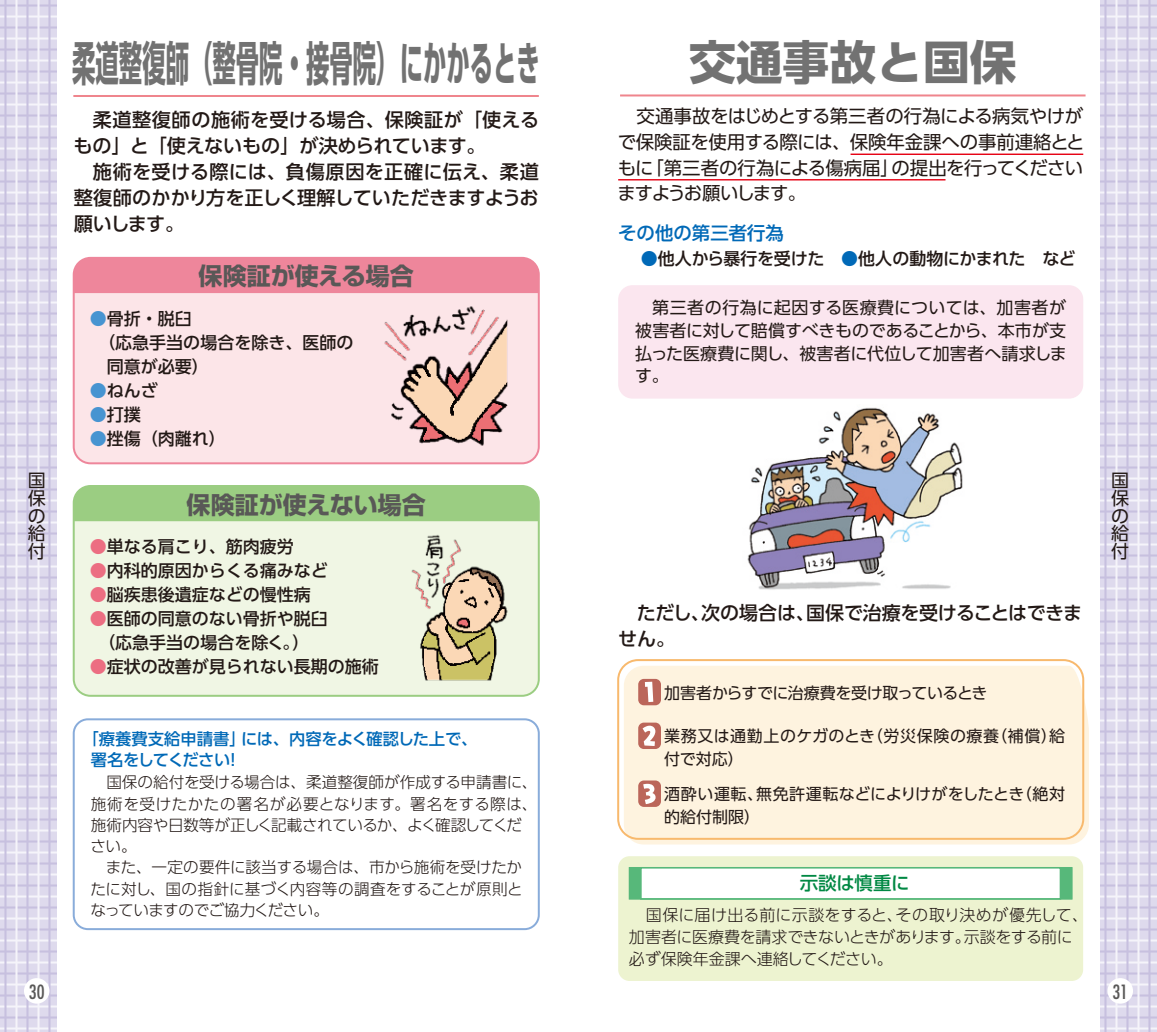
<style>
.page{position:relative;width:1157px;height:1032px;background:#fff}
.page>*{position:absolute;margin:0;border:0;box-sizing:border-box;transform-origin:0 0}
.t1{font:700 46.8px "UD Shin Go Pro";color:#727272;scale:.5 1}
.t2{font:700 46.8px "UD Shin Go Pro";color:#727272}
.t3{font:700 24px "Shin Go Pro";color:#595857}
.t4{font:500 19.2px/26.2px "UD Shin Go Pro";color:#231916}
.t5{font:condensed 19.2px "Futura";color:#595857}
.t6{font:500 19px/26px "UD Shin Go Pro";letter-spacing:-.02em;color:#231916}
.t7{font:18.4px/25.6px "UD Shin Go Pro";letter-spacing:-.035em;color:#231916;text-align:justify}
.t8{font:500 18.4px "UD Shin Go Pro";color:#0069b7}
.t9{font:500 18.4px "UD Shin Go Pro";letter-spacing:-.01em;color:#008843}
.t10{font:18px/17.8px "UD Shin Go Pro";color:#231916;text-align:justify}
.t11{font:500 17px/24px "UD Shin Go Pro";color:#231916;text-align:center}
.t12{font:17px/22.6px "UD Shin Go Pro";letter-spacing:-.005em;color:#231916;text-align:justify}
.t13{font:500 17px "UD Shin Go Pro";letter-spacing:-.02em;color:#231916}
.t14{font:500 16.2px/21.2px "UD Shin Go Pro";letter-spacing:-.02em;color:#0069b7}
.t15{font:300 16px/22px "UD Shin Go Pro";letter-spacing:-.005em;color:#231916}
.t16{font:16px/22.6px "UD Shin Go Pro";color:#231916}
.t17{font:16px/22.6px "UD Shin Go Pro";letter-spacing:.035em;color:#231916}
.t18{font:16px "UD Shin Go Pro";letter-spacing:-.03em;color:#231916}
.t19{font:300 15.6px/21.2px "UD Shin Go Pro";letter-spacing:-.005em;color:#231916}
.s1{color:#0069b7}
.s2{color:#4794d1}
.s3{color:#ec6e82}
</style>
<div class="page">
<svg style="left:1100px;top:0;width:57px;height:1032px;background:#ddd8ec"></svg>
<svg style="left:0;top:0;width:57px;height:1032px;background:#ddd8ec"></svg>
<div style="left:24px;top:978px;width:25px;height:25px;background:#fff;border-radius:50%"></div>
<div style="left:1107px;top:978px;width:26px;height:25px;background:#fff;border-radius:50%"></div>
<img style="left:747px;top:407px;width:216px;height:183px">
<div style="left:624px;top:666px;width:465px;height:178px;background:#fef3df"></div>
<div style="left:617px;top:659px;width:467px;height:181px;border:2px solid #f8b96d;border-radius:20px"></div>
<div style="left:638px;top:679px;width:23px;height:26px;background:#bb665a;border-radius:6px"></div>
<div style="left:638px;top:722px;width:23px;height:27px;background:#bb665a;border-radius:6px"></div>
<div style="left:638px;top:780px;width:23px;height:27px;background:#bb665a;border-radius:6px"></div>
<svg style="left:645px;top:682px;width:8px;height:20px"></svg>
<svg style="left:642px;top:726px;width:13px;height:20px"></svg>
<svg style="left:643px;top:784px;width:12px;height:20px"></svg>
<div style="left:618px;top:856px;width:465px;height:125px;background:#edf3d0;border-radius:11px"></div>
<div style="left:629px;top:868px;width:442px;height:31px;background:#57b87a"></div>
<div style="left:628px;top:867px;width:444px;height:33px;border:2px solid #57b87a"></div>
<div style="left:641px;top:868px;width:419px;height:31px;background:#fff"></div>
<div style="left:640px;top:867px;width:421px;height:33px;border:2px solid #57b87a"></div>
<div style="left:618px;top:285px;width:465px;height:114px;background:#fbe6ef;border-radius:14px"></div>
<div style="left:73px;top:718px;width:467px;height:212px;border:2px solid #89acda;border-radius:14px"></div>
<div style="left:74px;top:258px;width:465px;height:205px;background:#fce5e8;border-radius:17px"></div>
<div style="left:73px;top:257px;width:467px;height:207px;border:2px solid #ee869b;border-radius:17px"></div>
<div style="left:74px;top:258px;width:465px;height:35px;background:#ee869b"></div>
<div style="left:74px;top:486px;width:465px;height:210px;background:#f0f6e4;border-radius:17px"></div>
<div style="left:73px;top:485px;width:467px;height:212px;border:2px solid #9bcd82;border-radius:17px"></div>
<div style="left:74px;top:486px;width:465px;height:35px;background:#9bcd82"></div>
<img style="left:370px;top:292px;width:165px;height:169px">
<img style="left:411px;top:535px;width:97px;height:146px">
<hr style="left:850px;top:154px;width:233px;height:1px;background:#e60013">
<hr style="left:618px;top:179px;width:327px;height:1px;background:#e60013">
<hr style="left:73px;top:95px;width:466px;height:2px;background:#ef858d">
<hr style="left:620px;top:94px;width:465px;height:2px;background:#ef858d">
<h1 class="t1" style="left:72px;top:25px;width:937px">柔道整復師（整骨院・接骨院）にかかるとき</h1>
<h1 class="t2" style="left:689px;top:24px;width:329px">交通事故と国保</h1>
<p class="t4" style="left:73px;top:106px;width:467px">　柔道整復師の施術を受ける場合、保険証が「使えるもの」と「使えないもの」が決められています。<br>　施術を受ける際には、負傷原因を正確に伝え、柔道整復師のかかり方を正しく理解していただきますようお願いします。</p>
<p class="t7" style="left:617px;top:103px;width:469px">　交通事故をはじめとする第三者の行為による病気やけがで保険証を使用する際には、保険年金課への事前連絡とともに「第三者の行為による傷病届」の提出を行ってくださいますようお願いします。</p>
<p class="t8" style="left:618px;top:218px;width:167px">その他の第三者行為</p>
<p class="t13" style="left:641px;top:245px;width:436px"><span class="s1">●</span>他人から暴行を受けた　<span class="s1">●</span>他人の動物にかまれた　など</p>
<p class="t12" style="left:635px;top:296px;width:433px;text-indent:17px">第三者の行為に起因する医療費については、加害者が被害者に対して賠償すべきものであることから、本市が支払った医療費に関し、被害者に代位して加害者へ請求します。</p>
<h2 class="t3" style="left:199px;top:257px;width:217px">保険証が使える場合</h2>
<p class="t11" style="left:90px;top:306px;width:104px"><span class="s2">●</span>骨折・脱臼</p>
<p class="t11" style="left:107px;top:330px;width:248px">(応急手当の場合を除き、医師の</p>
<p class="t11" style="left:90px;top:354px;width:121px">　同意が必要）</p>
<p class="t11" style="left:90px;top:378px;width:70px"><span class="s2">●</span>ねんざ</p>
<p class="t11" style="left:90px;top:402px;width:52px"><span class="s2">●</span>打撲</p>
<p class="t11" style="left:90px;top:426px;width:138px"><span class="s2">●</span>挫傷（肉離れ）</p>
<p class="t10" style="left:28px;top:471px;width:19px">国保の給付</p>
<p class="t10" style="left:1111px;top:471px;width:19px">国保の給付</p>
<h2 class="t3" style="left:187px;top:485px;width:241px">保険証が使えない場合</h2>
<p class="t11" style="left:90px;top:534px;width:206px"><span class="s3">●</span>単なる肩こり、筋肉疲労</p>
<p class="t11" style="left:90px;top:558px;width:240px"><span class="s3">●</span>内科的原因からくる痛みなど</p>
<p class="t11" style="left:90px;top:582px;width:223px"><span class="s3">●</span>脳疾患後遺症などの慢性病</p>
<p class="t11" style="left:90px;top:606px;width:240px"><span class="s3">●</span>医師の同意のない骨折や脱臼(応急手当の場合を除く。）</p>
<p class="t11" style="left:90px;top:654px;width:290px"><span class="s3">●</span>症状の改善が見られない長期の施術</p>
<p class="t6" style="left:618px;top:599px;width:465px">　ただし、次の場合は、国保で治療を受けることはできません。</p>
<p class="t14" style="left:91px;top:728px;width:388px;text-indent:-8px">「療養費支給申請書」には、内容をよく確認した上で、署名をしてください！</p>
<p class="t19" style="left:90px;top:771px;width:448px">　国保の給付を受ける場合は、柔道整復師が作成する申請書に、施術を受けたかたの署名が必要となります。署名をする際は、施術内容や日数等が正しく記載されているか、よく確認してください。<br>　また、一定の要件に該当する場合は、市から施術を受けたかたに対し、国の指針に基づく内容等の調査をすることが原則となっていますのでご協力ください。</p>
<p class="t18" style="left:664px;top:679px;width:325px">加害者からすでに治療費を受け取っているとき</p>
<p class="t17" style="left:664px;top:724px;width:402px">業務又は通勤上のケガのとき（労災保険の療養（補償）給付で対応）</p>
<p class="t16" style="left:664px;top:782px;width:402px">酒酔い運転、無免許運転などによりけがをしたとき（絶対的給付制限）</p>
<p class="t9" style="left:799px;top:868px;width:111px">示談は慎重に</p>
<p class="t15" style="left:629px;top:903px;width:461px">　国保に届け出る前に示談をすると、その取り決めが優先して、加害者に医療費を請求できないときがあります。示談をする前に必ず保険年金課へ連絡してください。</p>
<p class="t5" style="left:29px;top:980px;width:17px">30</p>
<p class="t5" style="left:1112px;top:980px;width:17px">31</p>
</div>
